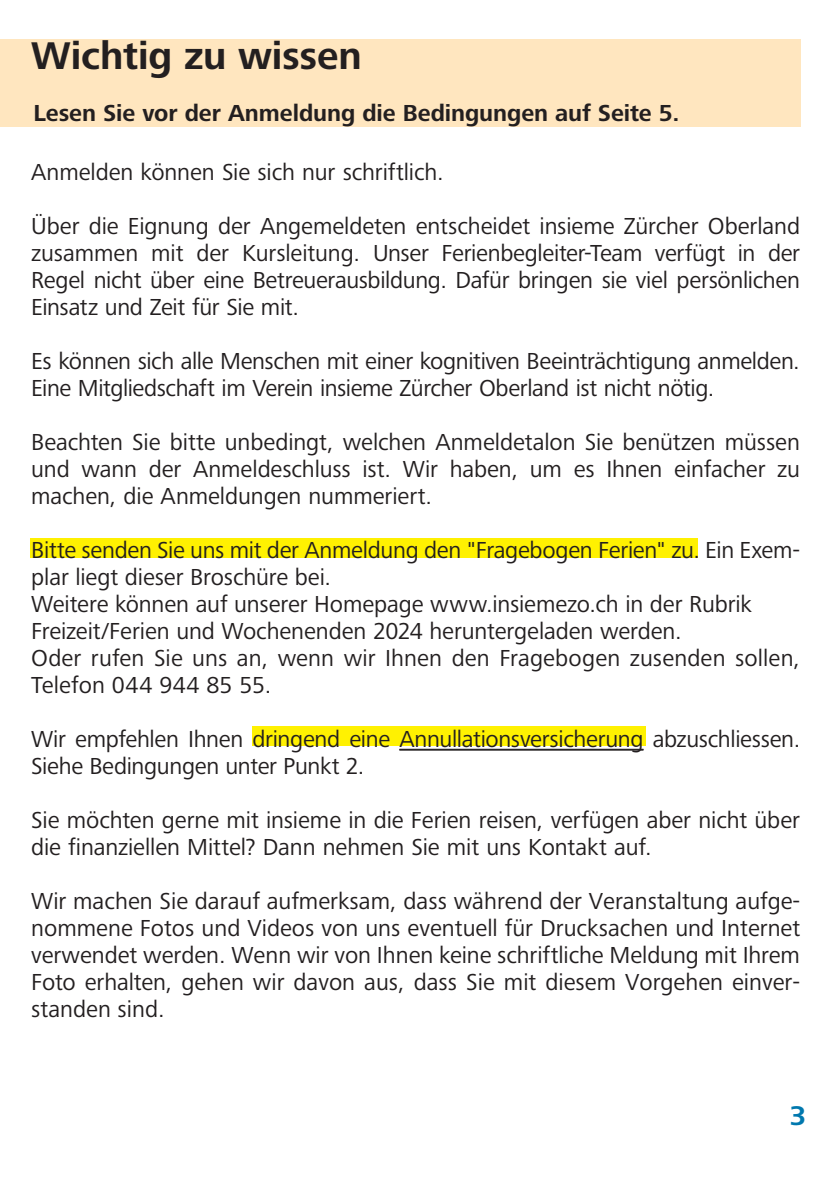
<style>
.page{position:relative;width:840px;height:1191px;background:#fff}
.page>*{position:absolute;margin:0;border:0;box-sizing:border-box;transform-origin:0 0}
.t1{font:700 40px "Zeiss Frutiger Next Pro";letter-spacing:-.005em;color:#231f20}
.Inhalt-Text{font:700 28px "Zeiss Frutiger Next Pro";color:#0078ae}
.Lauftext{font:24px/27px "Zeiss Frutiger Next Pro";letter-spacing:-.01em;color:#231f20}
.t2{font:700 24px "Zeiss Frutiger Next Pro";letter-spacing:-.005em;color:#231f20}
</style>
<div class="page">
<div style="left:0;top:40px;width:799px;height:87px;background:#ffe6bf"></div>
<div style="left:252px;top:726px;width:393px;height:20px;background:#fff101"></div>
<div style="left:30px;top:539px;width:667px;height:19px;background:#fff101"></div>
<hr style="left:399px;top:749px;width:244px;height:1px;background:#231f20">
<p class="t1" style="left:31px;top:33px;width:332px">Wichtig zu wissen</p>
<p class="t2" style="left:33px;top:99px;width:647px">Lesen Sie vor der Anmeldung die Bedingungen auf Seite 5.</p>
<p class="Lauftext" style="left:31px;top:159px;width:413px">Anmelden können Sie sich nur schriftlich.</p>
<p class="Lauftext" style="left:31px;top:213px;width:770px;text-align:justify">Über die Eignung der Angemeldeten entscheidet insieme Zürcher Oberland zusammen mit der Kursleitung. Unser Ferienbegleiter-Team verfügt in der Regel nicht über eine Betreuerausbildung. Dafür bringen sie viel persönlichen Einsatz und Zeit für Sie mit.</p>
<p class="Lauftext" style="left:31px;top:348px;width:769px">Es können sich alle Menschen mit einer kognitiven Beeinträchtigung anmelden.<br>Eine Mitgliedschaft im Verein insieme Zürcher Oberland ist nicht nötig.</p>
<p class="Lauftext" style="left:31px;top:429px;width:770px;text-align:justify">Beachten Sie bitte unbedingt, welchen Anmeldetalon Sie benützen müssen und wann der Anmeldeschluss ist. Wir haben, um es Ihnen einfacher zu machen, die Anmeldungen nummeriert.</p>
<p class="Lauftext" style="left:31px;top:537px;width:770px">Bitte senden Sie uns mit der Anmeldung den "Fragebogen Ferien" zu. Ein Exem&shy;plar liegt dieser Broschüre bei.</p>
<p class="Lauftext" style="left:31px;top:591px;width:722px">Weitere können auf unserer Homepage www.insiemezo.ch in der Rubrik</p>
<p class="Lauftext" style="left:31px;top:618px;width:651px">Freizeit/Ferien und Wochenenden 2024 heruntergeladen werden.</p>
<p class="Lauftext" style="left:31px;top:645px;width:770px">Oder rufen Sie uns an, wenn wir Ihnen den Fragebogen zusenden sollen,<br>Telefon 044 944 85 55.</p>
<p class="Lauftext" style="left:31px;top:726px;width:770px">Wir empfehlen Ihnen dringend eine Annullationsversicherung abzuschliessen.<br>Siehe Bedingungen unter Punkt 2.</p>
<p class="Lauftext" style="left:31px;top:807px;width:769px">Sie möchten gerne mit insieme in die Ferien reisen, verfügen aber nicht über die finanziellen Mittel? Dann nehmen Sie mit uns Kontakt auf.</p>
<p class="Lauftext" style="left:31px;top:888px;width:770px;text-align:justify">Wir machen Sie darauf aufmerksam, dass während der Veranstaltung aufge&shy;nommene Fotos und Videos von uns eventuell für Drucksachen und Internet verwendet werden. Wenn wir von Ihnen keine schriftliche Meldung mit Ihrem Foto erhalten, gehen wir davon aus, dass Sie mit diesem Vorgehen einver&shy;standen sind.</p>
<p class="Inhalt-Text" style="left:789px;top:1099px;width:18px">3</p>
</div>
